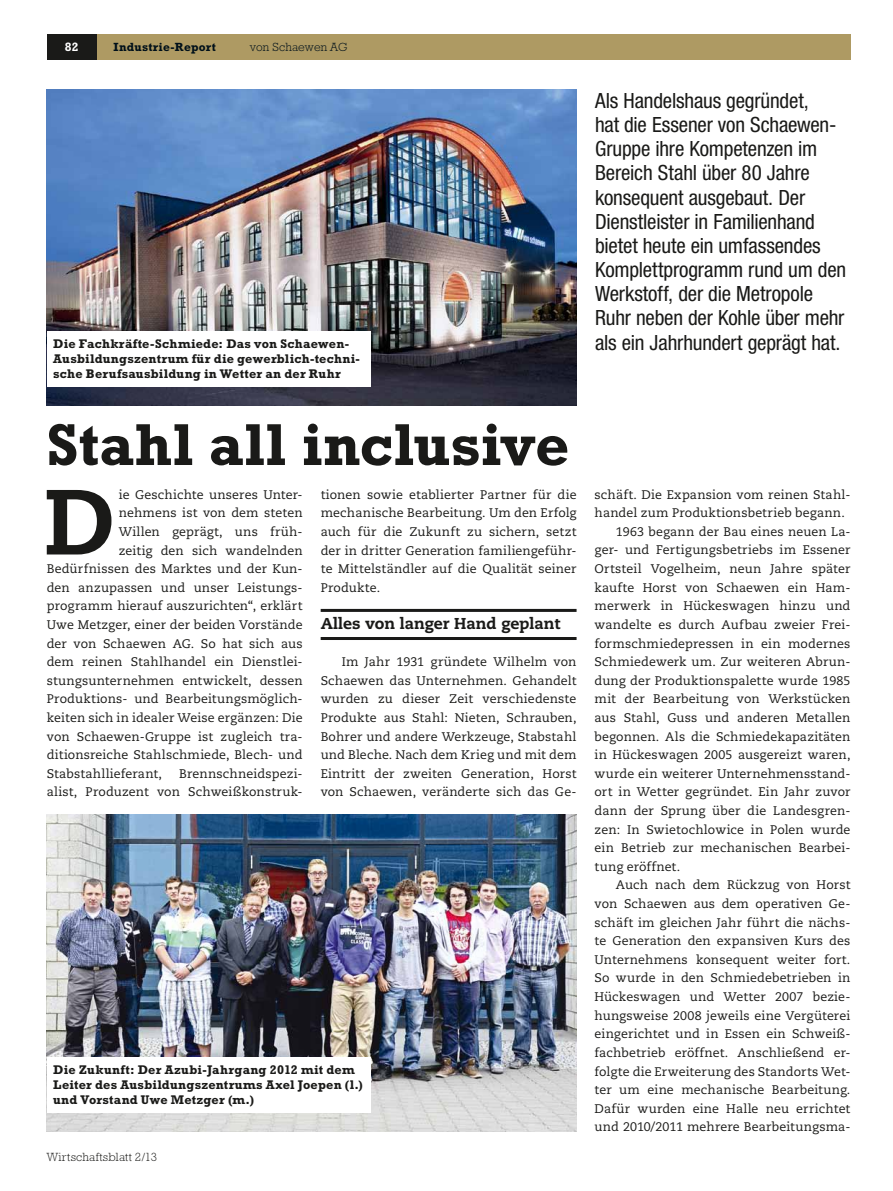
<style>
.page{position:relative;width:893px;height:1191px;background:#fff}
.page>*{position:absolute;margin:0;border:0;box-sizing:border-box;transform-origin:0 0}
.t1{font:800 92.1px "Caecilia LT Std";color:#1a1a18}
.t2{font:700 60px "Rockwell Std";color:#1a1a18}
.t3{font:condensed 21px/24.2px "Helvetica Neue LT Std";letter-spacing:-.01em;color:#1a1a18}
.t4{font:800 15.75px "Caecilia LT Std";letter-spacing:-.005em;color:#1a1a18}
.t5{font:700 12.75px/15px "Rockwell Std";letter-spacing:.02em;color:#1a1a18}
.t6{font:12.45px/18.6px "Caecilia LT Std";letter-spacing:.01em;color:#1a1a18;text-align:justify}
.t7{font:700 12.3px "Rockwell Std";color:#fff}
.t8{font:300 12px "Rockwell Std";letter-spacing:.02em;color:#1a1a18}
.t9{font:700 12px "Rockwell Std";letter-spacing:.015em;color:#00101a}
.t10{font:300 12px "Rockwell Std";letter-spacing:.01em;color:#00101a}
</style>
<div class="page">
<hr style="left:321px;top:609px;width:256px;height:3px;background:#1a1a18">
<hr style="left:321px;top:637px;width:256px;height:3px;background:#1a1a18">
<img style="left:47px;top:89px;width:529px;height:316px">
<img style="left:47px;top:815px;width:529px;height:316px">
<div style="left:47px;top:331px;width:324px;height:56px;background:#fff"></div>
<div style="left:47px;top:1056px;width:324px;height:56px;background:#fff"></div>
<div style="left:97px;top:34px;width:753px;height:26px;background:#ae9a63"></div>
<div style="left:47px;top:34px;width:50px;height:26px;background:#1a1a18"></div>
<p class="t7" style="left:65px;top:40px;width:15px">82</p>
<p class="t9" style="left:114px;top:40px;width:104px">Industrie-Report</p>
<p class="t10" style="left:250px;top:40px;width:99px">von Schaewen AG</p>
<p class="t5" style="left:53px;top:336px;width:308px">Die Fachkräfte-Schmiede: Das von Schaewen-<br>Ausbildungszentrum für die gewerblich-techni&shy;sche Berufsausbildung in Wetter an der Ruhr</p>
<h2 class="t2" style="left:47px;top:409px;width:524px">Stahl all inclusive</h2>
<h1 class="t1" style="left:44px;top:465px;width:71px">D</h1>
<p class="t6" style="left:119px;top:485px;width:185px">ie Geschichte unseres Unter-</p>
<p class="t6" style="left:119px;top:504px;width:185px">nehmens ist von dem steten</p>
<p class="t6" style="left:119px;top:522px;width:185px">Willen geprägt, uns früh-</p>
<p class="t6" style="left:119px;top:541px;width:185px">zeitig den sich wandelnden</p>
<p class="t6" style="left:47px;top:560px;width:257px">Bedürfnissen des Marktes und der Kun-</p>
<p class="t6" style="left:47px;top:578px;width:257px">den anzupassen und unser Leistungs-</p>
<p class="t6" style="left:47px;top:597px;width:257px">programm hierauf auszurichten“, erklärt</p>
<p class="t6" style="left:47px;top:615px;width:257px">Uwe Metzger, einer der beiden Vorstände</p>
<p class="t6" style="left:47px;top:634px;width:257px">der von Schaewen AG. So hat sich aus</p>
<p class="t6" style="left:47px;top:653px;width:257px">dem reinen Stahlhandel ein Dienstlei-</p>
<p class="t6" style="left:47px;top:671px;width:257px">stungsunternehmen entwickelt, dessen</p>
<p class="t6" style="left:47px;top:690px;width:257px">Produktions- und Bearbeitungsmöglich-</p>
<p class="t6" style="left:47px;top:708px;width:257px">keiten sich in idealer Weise ergänzen: Die</p>
<p class="t6" style="left:47px;top:727px;width:257px">von Schaewen- Gruppe ist zugleich tra-</p>
<p class="t6" style="left:47px;top:746px;width:257px">ditionsreiche Stahlschmiede, Blech- und</p>
<p class="t6" style="left:47px;top:764px;width:117px">Stabstahllieferant,</p>
<p class="t6" style="left:47px;top:764px;width:257px;text-align:right">Brennschneidspezi-<br>alist, Produzent von Schweißkonstruk-</p>
<p class="t6" style="left:321px;top:485px;width:257px">tionen sowie etablierter Partner für die mechanische Bearbeitung. Um den Erfolg auch für die Zukunft zu sichern, setzt der in dritter Generation familiengeführ&shy;te Mittelständler auf die Qualität seiner Produkte.</p>
<p class="t4" style="left:321px;top:613px;width:241px">Alles von langer Hand geplant</p>
<p class="t6" style="left:321px;top:653px;width:257px;text-indent:21px">Im Jahr 1931 gründete Wilhelm von Schaewen das Unternehmen. Gehandelt wurden zu dieser Zeit verschiedenste Produkte aus Stahl: Nieten, Schrauben, Bohrer und andere Werkzeuge, Stabstahl und Bleche. Nach dem Krieg und mit dem Eintritt der zweiten Generation, Horst von Schaewen, veränderte sich das Ge-</p>
<p class="t5" style="left:53px;top:1062px;width:311px">Die Zukunft: Der Azubi-Jahrgang 2012 mit dem<br>Leiter des Ausbildungszentrums Axel Joepen (l.) und Vorstand Uwe Metzger (m.)</p>
<p class="t8" style="left:47px;top:1150px;width:112px">Wirtschaftsblatt 2/13</p>
<p class="t3" style="left:595px;top:88px;width:253px">Als Handelshaus gegründet,<br>hat die Essener von Schaewen-<br>Gruppe ihre Kompetenzen im<br>Bereich Stahl über 80 Jahre konsequent ausgebaut. Der<br>Dienstleister in Familienhand bietet heute ein umfassendes<br>Komplettprogramm rund um den<br>Werkstoff, der die Metropole<br>Ruhr neben der Kohle über mehr als ein Jahrhundert geprägt hat.</p>
<p class="t6" style="left:595px;top:485px;width:257px">schäft. Die Expansion vom reinen Stahl-</p>
<p class="t6" style="left:595px;top:504px;width:252px">handel zum Produktionsbetrieb begann.</p>
<p class="t6" style="left:616px;top:522px;width:236px">1963 begann der Bau eines neuen La-</p>
<p class="t6" style="left:595px;top:541px;width:257px">ger- und Fertigungsbetriebs im Essener</p>
<p class="t6" style="left:595px;top:560px;width:257px">Ortsteil Vogelheim, neun Jahre später</p>
<p class="t6" style="left:595px;top:578px;width:257px">kaufte Horst von Schaewen ein Ham-</p>
<p class="t6" style="left:595px;top:597px;width:257px">merwerk in Hückeswagen hinzu und</p>
<p class="t6" style="left:595px;top:615px;width:257px">wandelte es durch Aufbau zweier Frei-</p>
<p class="t6" style="left:595px;top:634px;width:257px">formschmiedepressen in ein modernes</p>
<p class="t6" style="left:595px;top:653px;width:257px">Schmiedewerk um. Zur weiteren Abrun-</p>
<p class="t6" style="left:595px;top:671px;width:257px">dung der Produktionspalette wurde 1985</p>
<p class="t6" style="left:595px;top:690px;width:257px">mit der Bearbeitung von Werkstücken</p>
<p class="t6" style="left:595px;top:708px;width:257px">aus Stahl, Guss und anderen Metallen</p>
<p class="t6" style="left:595px;top:727px;width:257px">begonnen. Als die Schmiedekapazitäten</p>
<p class="t6" style="left:595px;top:746px;width:257px">in Hückeswagen 2005 ausgereizt waren,</p>
<p class="t6" style="left:595px;top:764px;width:257px">wurde ein weiterer Unternehmensstand-</p>
<p class="t6" style="left:595px;top:783px;width:257px">ort in Wetter gegründet. Ein Jahr zuvor</p>
<p class="t6" style="left:595px;top:801px;width:257px">dann der Sprung über die Landesgren-</p>
<p class="t6" style="left:595px;top:820px;width:257px">zen: In Swietochlowice in Polen wurde</p>
<p class="t6" style="left:595px;top:839px;width:257px">ein Betrieb zur mechanischen Bearbei-</p>
<p class="t6" style="left:595px;top:857px;width:87px">tung eröffnet.</p>
<p class="t6" style="left:616px;top:876px;width:236px">Auch nach dem Rückzug von Horst</p>
<p class="t6" style="left:595px;top:894px;width:257px">von Schaewen aus dem operativen Ge-</p>
<p class="t6" style="left:595px;top:913px;width:257px">schäft im gleichen Jahr führt die nächs-</p>
<p class="t6" style="left:595px;top:932px;width:257px">te Generation den expansiven Kurs des</p>
<p class="t6" style="left:595px;top:950px;width:257px">Unternehmens konsequent weiter fort.</p>
<p class="t6" style="left:595px;top:969px;width:257px">So wurde in den Schmiedebetrieben in</p>
<p class="t6" style="left:595px;top:987px;width:257px">Hückeswagen und Wetter 2007 bezie-</p>
<p class="t6" style="left:595px;top:1006px;width:257px">hungsweise 2008 jeweils eine Vergüterei</p>
<p class="t6" style="left:595px;top:1025px;width:257px">eingerichtet und in Essen ein Schweiß-</p>
<p class="t6" style="left:595px;top:1043px;width:257px">fachbetrieb eröffnet. Anschließend er-</p>
<p class="t6" style="left:595px;top:1062px;width:257px">folgte die Erweiterung des Standorts Wet-</p>
<p class="t6" style="left:595px;top:1080px;width:257px">ter um eine mechanische Bearbeitung.</p>
<p class="t6" style="left:595px;top:1099px;width:257px">Dafür wurden eine Halle neu errichtet</p>
<p class="t6" style="left:595px;top:1118px;width:257px">und 2010/2011 mehrere Bearbeitungsma-</p>
</div>
